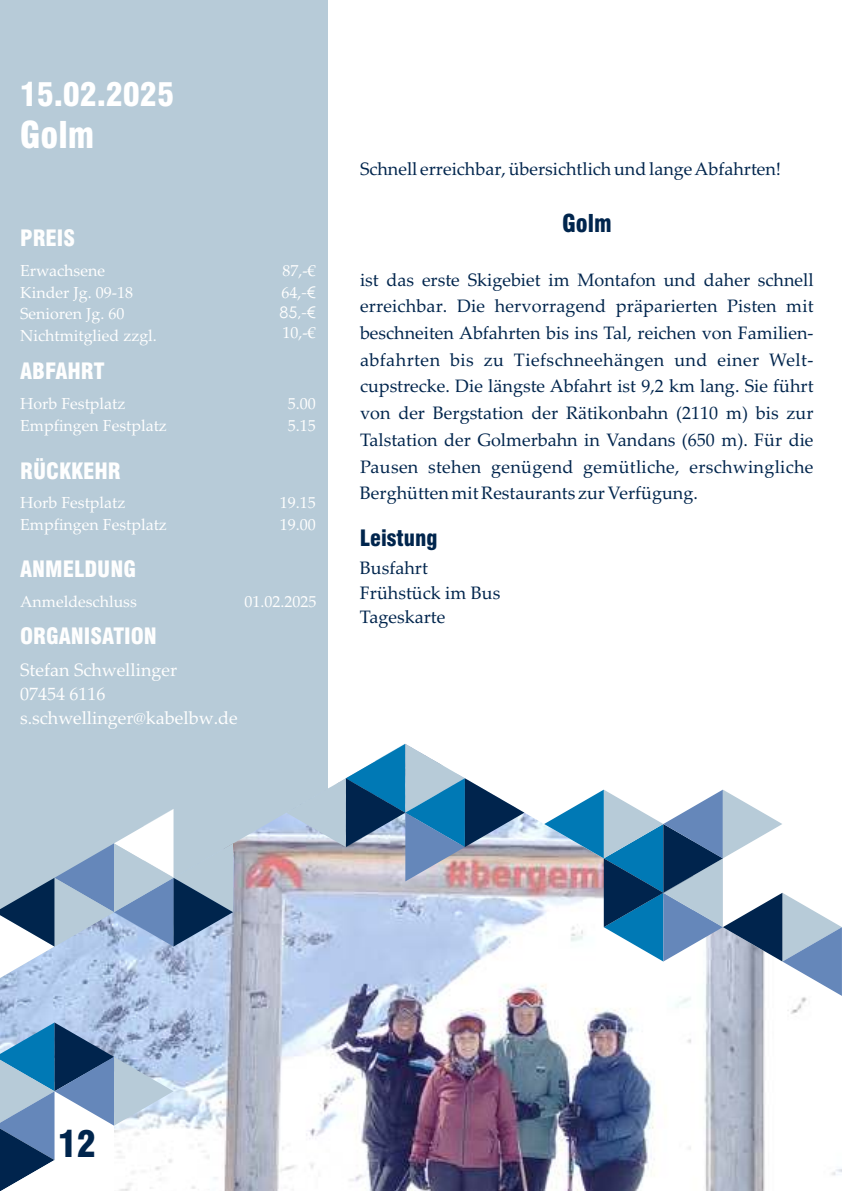
<style>
.page{position:relative;width:842px;height:1191px;background:#fff}
.page>*{position:absolute;margin:0;border:0;box-sizing:border-box;transform-origin:0 0}
.t1{font:900 condensed 36px "Swiss 721 BT";color:#fff}
.t2{font:900 condensed 36px "Swiss 721 BT";color:#00254d}
.t3{font:900 condensed 32px "Swiss 721 BT";color:#fff}
.t4{font:900 condensed 24px "Swiss 721 BT";color:#00254d}
.t5{font:900 condensed 22px "Swiss 721 BT";color:#fefefe}
.t6{font:900 condensed 22px "Swiss 721 BT";color:#00254d}
.t7{font:18px/26.8px "Palatino Linotype";color:#00254d;text-align:justify}
.t8{font:18px/24.2px "Palatino Linotype";color:#fefefe}
.t9{font:16px/21.6px "Palatino Linotype";color:#fefefe}
.t10{font:16px "Century Gothic";color:#fefefe}
.s1{font-family:"Century Gothic"}
</style>
<div class="page">
<div style="left:0;top:0;width:328px;height:1191px;background:#b7cbd8"></div>
<img style="left:0;top:812px;width:842px;height:379px">
<svg style="left:286px;top:744px;width:238px;height:137px"></svg>
<svg style="left:544px;top:789px;width:298px;height:207px"></svg>
<svg style="left:0;top:809px;width:233px;height:172px"></svg>
<svg style="left:0;top:1022px;width:174px;height:169px"></svg>
<h2 class="t3" style="left:20px;top:82px;width:156px">15.02.2025</h2>
<h1 class="t1" style="left:20px;top:121px;width:76px">Golm</h1>
<p class="t5" style="left:20px;top:230px;width:56px">PREIS</p>
<p class="t9" style="left:20px;top:262px;width:138px">Erwachsene<br>Kinder Jg. 09-18<br>Senioren Jg. 60<br>Nichtmitglied zzgl.</p>
<p class="t9" style="left:282px;top:262px;width:36px">87,-€<br>64,<span class="s1">-€</span></p>
<p class="t10" style="left:279px;top:306px;width:38px">85,-€</p>
<p class="t9" style="left:282px;top:324px;width:35px">10,-€</p>
<p class="t5" style="left:20px;top:363px;width:86px">ABFAHRT</p>
<p class="t9" style="left:20px;top:395px;width:148px">Horb Festplatz<br>Empfingen Festplatz</p>
<p class="t9" style="left:288px;top:395px;width:29px">5.00<br>5.15</p>
<p class="t5" style="left:20px;top:462px;width:102px">RÜCKKEHR</p>
<p class="t9" style="left:20px;top:494px;width:148px">Horb Festplatz<br>Empfingen Festplatz</p>
<p class="t9" style="left:280px;top:494px;width:37px">19.15<br>19.00</p>
<p class="t5" style="left:20px;top:561px;width:117px">ANMELDUNG</p>
<p class="t9" style="left:20px;top:593px;width:118px">Anmeldeschluss</p>
<p class="t9" style="left:244px;top:593px;width:73px">01.02.2025</p>
<p class="t5" style="left:20px;top:627px;width:138px">ORGANISATION</p>
<p class="t8" style="left:20px;top:659px;width:219px">Stefan Schwellinger<br>07454 6116 s.schwellinger@kabelbw.de</p>
<p class="t7" style="left:360px;top:157px;width:422px">Schnell erreichbar, übersichtlich und lange Abfahrten!</p>
<h3 class="t4" style="left:562px;top:214px;width:51px">Golm</h3>
<p class="t7" style="left:360px;top:268px;width:455px">ist das erste Skigebiet im Montafon und daher schnell erreichbar. Die hervorragend präparierten Pisten mit beschneiten Abfahrten bis ins Tal, reichen von Familien&shy;abfahrten bis zu Tiefschneehängen und einer Welt&shy;cupstrecke. Die längste Abfahrt ist 9,2 km lang. Sie führt von der Bergstation der Rätikonbahn (2110 m) bis zur Talstation der Golmerbahn in Vandans (650 m). Für die Pausen stehen genügend gemütliche, erschwingliche Berghütten mit Restaurants zur Verfügung.</p>
<p class="t6" style="left:360px;top:529px;width:79px">Leistung</p>
<p class="t7" style="left:360px;top:558px;width:142px;line-height:24.2px;text-align:left">Busfahrt<br>Frühstück im Bus<br>Tageskarte</p>
<h1 class="t2" style="left:58px;top:1129px;width:40px">12</h1>
</div>
